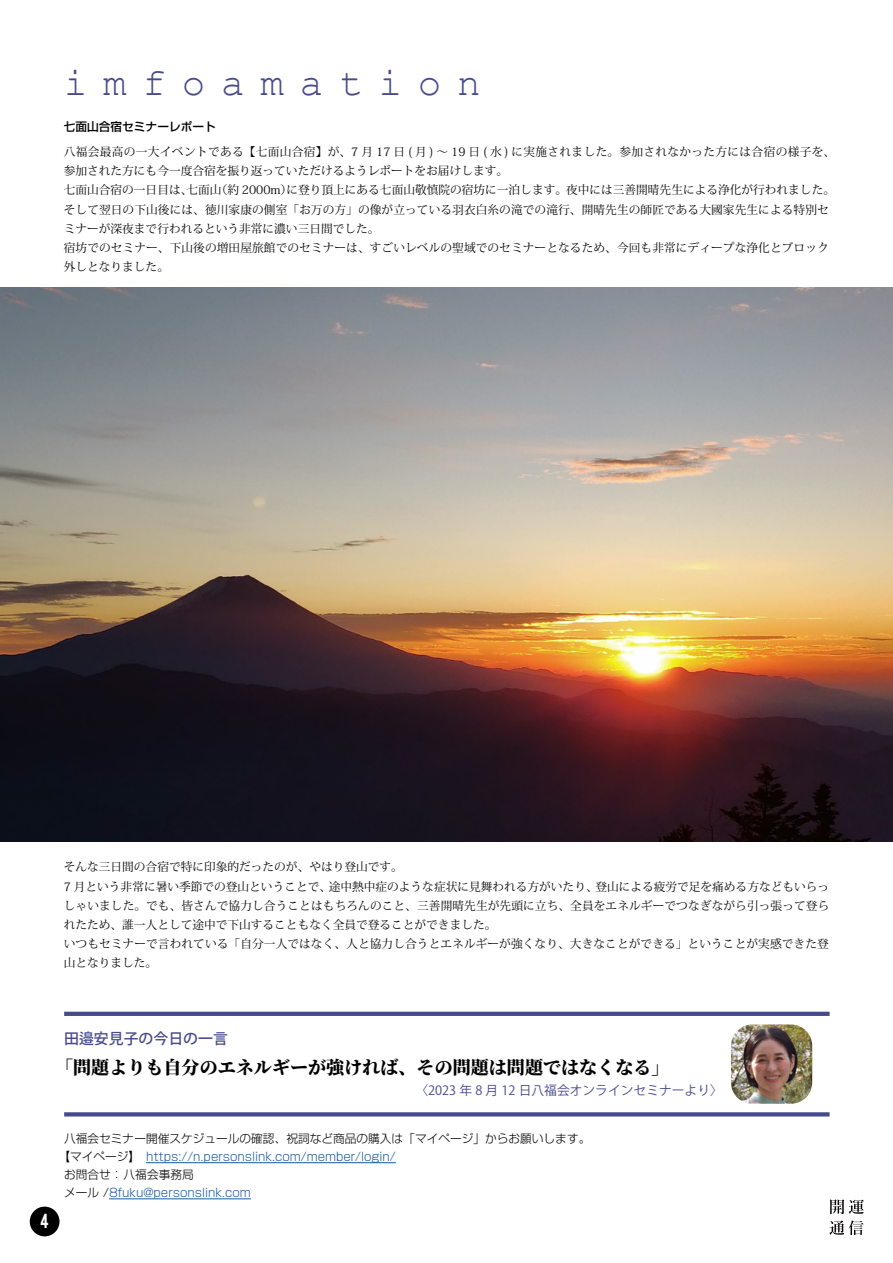
<style>
.page{position:relative;width:893px;height:1263px;background:#fff}
.page>*{position:absolute;margin:0;border:0;box-sizing:border-box;transform-origin:0 0}
.t1{font:39.3px "Courier New";letter-spacing:.4em;color:#464a8c}
.t2{font:800 18px "Source Han Serif";color:#000}
.t3{font:15.9px "Bebas";color:#fff}
.t4{font:500 14.85px "Koz Go Pr 6 N";color:#464a8c}
.t5{font:12.75px "Koz Go Pr 6 N";color:#464a8c}
.t6{font:11.7px/19.2px "Koz Min Pr 6 N";letter-spacing:.005em;color:#000}
.t7{font:300 11.7px "Shin Go Pro";color:#15599f}
.t8{font:11.7px "Koz Min Pr 6 N";letter-spacing:.03em;color:#000}
.t9{font:300 11.7px "Shin Go Pro";color:#000}
.t10{font:500 11.7px "Shin Go Pro";color:#000}
.s1{color:#000}
</style>
<div class="page">
<svg style="left:830px;top:1199px;width:34px;height:15px"></svg>
<svg style="left:829px;top:1220px;width:34px;height:15px"></svg>
<div style="left:30px;top:1206px;width:30px;height:30px;background:#000;border-radius:50%"></div>
<hr style="left:64px;top:1012px;width:766px;height:4px;background:#464a8c">
<svg style="left:64px;top:1112px;width:766px;height:4px;background:#525693"></svg>
<hr style="left:146px;top:1162px;width:250px;height:1px;background:#15599f">
<hr style="left:109px;top:1198px;width:142px;height:1px;background:#15599f">
<img style="left:731px;top:1024px;width:81px;height:80px">
<img style="left:0;top:287px;width:893px;height:555px">
<h1 class="t1" style="left:64px;top:58px;width:418px">imfoamation</h1>
<p class="t10" style="left:64px;top:117px;width:154px">七面山合宿セミナーレポート</p>
<p class="t8" style="left:64px;top:145px;width:773px">八福会最高の一大イベントである【七面山合宿】が、7 月 17 日 月( ) ～ 19 日 水( ) に実施されました。参加されなかった方には合宿の様子を、</p>
<p class="t6" style="left:64px;top:162px;width:446px">参加された方にも今一度合宿を振り返っていただけるようレポートをお届けします。</p>
<p class="t6" style="left:286px;top:181px;width:550px">に登り頂上にある七面山敬慎院の宿坊に一泊します。夜中には三善開晴先生による浄化が行われました。</p>
<p class="t6" style="left:64px;top:181px;width:767px">七面山合宿の一日目は、<br>そして翌日の下山後には、徳川家康の側室「お万の方」の像が立っている羽衣白糸の滝での滝行、開晴先生の師匠である大國家先生による特別セミナーが深夜まで行われるという非常に濃い三日間でした。<br>宿坊でのセミナー、下山後の増田屋旅館でのセミナーは、すごいレベルの聖域でのセミナーとなるため、今回も非常にディープな浄化とブロック外しとなりました。</p>
<p class="t6" style="left:216px;top:181px;width:78px">（約 2000m）</p>
<p class="t6" style="left:187px;top:181px;width:37px">七面山</p>
<p class="t6" style="left:64px;top:858px;width:341px">そんな三日間の合宿で特に印象的だったのが、やはり登山です。</p>
<p class="t6" style="left:64px;top:877px;width:767px">7 月という非常に暑い季節での登山ということで、<br>しゃいました。でも、皆さんで協力し合うことはもちろんのこと、三善開晴先生が先頭に立ち、全員をエネルギーでつなぎながら引っ張って登られたため、誰一人として途中で下山することもなく全員で登ることができました。<br>いつもセミナーで言われている「自分一人ではなく、人と協力し合うとエネルギーが強くなり、大きなことができる」ということが実感できた登山となりました。</p>
<p class="t6" style="left:329px;top:877px;width:270px">途中熱中症のような症状に見舞われる方がいたり、</p>
<p class="t6" style="left:595px;top:877px;width:235px">登山による疲労で足を痛める方などもいらっ</p>
<h3 class="t3" style="left:40px;top:1209px;width:10px">4</h3>
<p class="t4" style="left:64px;top:1030px;width:165px">田邉安見子の今日の一言</p>
<h2 class="t2" style="left:55px;top:1058px;width:616px">「問題よりも自分のエネルギーが強ければ、その問題は問題ではなくなる「</h2>
<p class="t5" style="left:415px;top:1083px;width:309px">〈2023 年 8 月 12 日八福会オンラインセミナーより〈</p>
<p class="t9" style="left:64px;top:1129px;width:528px">八福会セミナー開催スケジュールの確認、祝詞など商品の購入は「マイページ」からお願いします。</p>
<p class="t7" style="left:58px;top:1147px;width:339px"><span class="s1">【マイページ】　</span>https://n.personslink.com/member/login/</p>
<p class="t9" style="left:64px;top:1165px;width:131px">お問合せ：八福会事務局</p>
<p class="t7" style="left:64px;top:1183px;width:188px"><span class="s1">メール /</span>8fuku@personslink.com</p>
</div>
